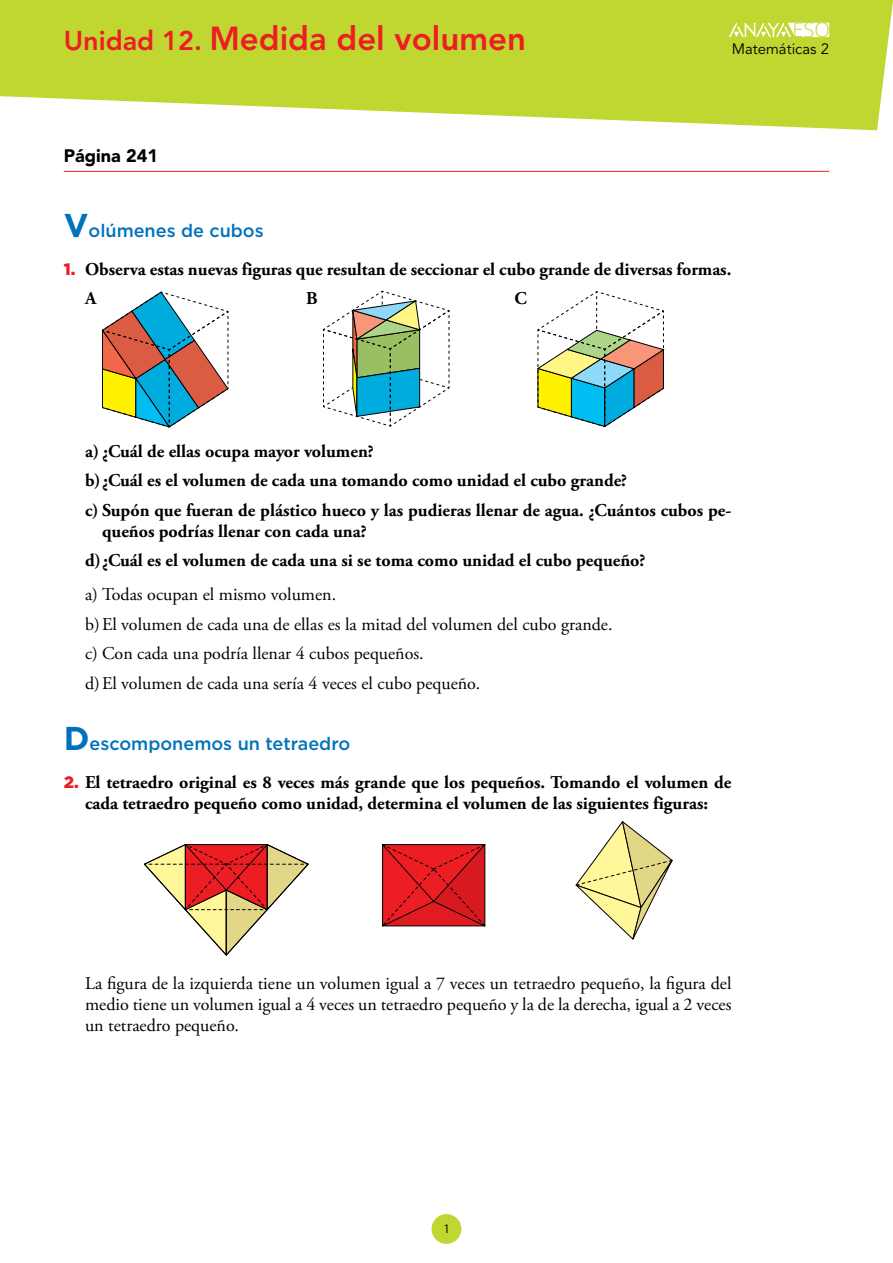
<style>
.page{position:relative;width:893px;height:1263px;background:#fff}
.page>*{position:absolute;margin:0;border:0;box-sizing:border-box;transform-origin:0 0}
.t1{font:800 33px "Avenir LT Std";color:#ed1d24}
.t2{font:300 20.25px "Open Sans";color:#bfd730}
.ini_TextoActividadAp{font:700 18px/21px "Adobe Garamond Pro";color:#000}
.Soluciones_apartados{font:18px "Adobe Garamond Pro";letter-spacing:-.005em;color:#000}
.Soluciones_sangrado{font:18px/21px "Adobe Garamond Pro";letter-spacing:-.005em;color:#000;text-align:justify}
.ini_EpigrafesInicial{font:500 18px "Gotham";color:#0072bc}
.nuclPagina{font:900 18px "Avenir LT Std";color:#000}
.t3{font:15px "Avenir LT Std";color:#000}
.t4{font:12px "Gotham";color:#000}
.s1{font-size:27px}
.s2{font-weight:700;font-size:33px}
.s3{font-family:"Gotham";font-weight:900;font-size:16.5px;color:#ed1d24}
</style>
<div class="page">
<svg style="left:0;top:0;width:893px;height:130px;background:#c7dc4c"></svg>
<svg style="left:729px;top:22px;width:100px;height:15px"></svg>
<div style="left:432px;top:1214px;width:29px;height:30px;background:#bfd730;border-radius:50%"></div>
<hr style="left:64px;top:171px;width:765px;height:1px;background:#ed1d24">
<svg style="left:537px;top:291px;width:127px;height:136px"></svg>
<svg style="left:102px;top:291px;width:127px;height:136px"></svg>
<svg style="left:323px;top:291px;width:127px;height:136px"></svg>
<svg style="left:382px;top:844px;width:104px;height:83px;background:#d81d23"></svg>
<svg style="left:144px;top:844px;width:165px;height:112px"></svg>
<div style="left:382px;top:844px;width:103px;height:82px;border:1px solid #000"></div>
<svg style="left:575px;top:821px;width:98px;height:119px"></svg>
<h1 class="t1" style="left:64px;top:19px;width:464px"><span class="s1">Unidad 12.</span> Medida del volumen</h1>
<p class="t2" style="left:792px;top:16px;width:39px">ESO</p>
<p class="t3" style="left:732px;top:40px;width:99px">Matemáticas 2</p>
<p class="nuclPagina" style="left:64px;top:145px;width:96px">Página 241</p>
<p class="ini_EpigrafesInicial" style="left:64px;top:219px;width:202px"><span class="s2">V</span>olúmenes de cubos</p>
<p class="ini_TextoActividadAp" style="left:64px;top:259px;width:669px"><span class="s3">1.</span> Observa estas nuevas figuras que resultan de seccionar el cubo grande de diversas formas.</p>
<p class="ini_TextoActividadAp" style="left:85px;top:288px;width:13px">A</p>
<p class="ini_TextoActividadAp" style="left:306px;top:288px;width:13px">B</p>
<p class="ini_TextoActividadAp" style="left:514px;top:288px;width:14px">C</p>
<p class="ini_TextoActividadAp" style="left:85px;top:441px;width:290px">a) ¿Cuál de ellas ocupa mayor volumen?</p>
<p class="ini_TextoActividadAp" style="left:85px;top:470px;width:544px">b)¿Cuál es el volumen de cada una tomando como unidad el cubo grande?</p>
<p class="ini_TextoActividadAp" style="left:102px;top:500px;width:631px;text-indent:-17px">c) Supón que fueran de plástico hueco y las pudieras llenar de agua. ¿Cuántos cubos pe&shy;queños podrías llenar con cada una?</p>
<p class="ini_TextoActividadAp" style="left:85px;top:550px;width:562px">d)¿Cuál es el volumen de cada una si se toma como unidad el cubo pequeño?</p>
<p class="Soluciones_apartados" style="left:85px;top:584px;width:253px">a) Todas ocupan el mismo volumen.</p>
<p class="Soluciones_apartados" style="left:85px;top:613px;width:529px">b)El volumen de cada una de ellas es la mitad del volumen del cubo grande.</p>
<p class="Soluciones_apartados" style="left:85px;top:643px;width:340px">c) Con cada una podría llenar 4 cubos pequeños.</p>
<p class="Soluciones_apartados" style="left:85px;top:672px;width:397px">d)El volumen de cada una sería 4 veces el cubo pequeño.</p>
<p class="ini_EpigrafesInicial" style="left:64px;top:732px;width:288px"><span class="s2">D</span>escomponemos un tetraedro</p>
<p class="ini_TextoActividadAp" style="left:64px;top:772px;width:669px;text-align:center"><span class="s3">2.</span> El tetraedro original es 8 veces más grande que los pequeños. Tomando el volumen de cada tetraedro pequeño como unidad, determina el volumen de las siguientes figuras:</p>
<p class="Soluciones_sangrado" style="left:85px;top:974px;width:648px">La figura de la izquierda tiene un volumen igual a 7 veces un tetraedro pequeño, la figura del medio tiene un volumen igual a 4 veces un tetraedro pequeño y la de la derecha, igual a 2 veces un tetraedro pequeño.</p>
<p class="t4" style="left:444px;top:1221px;width:6px">1</p>
</div>
